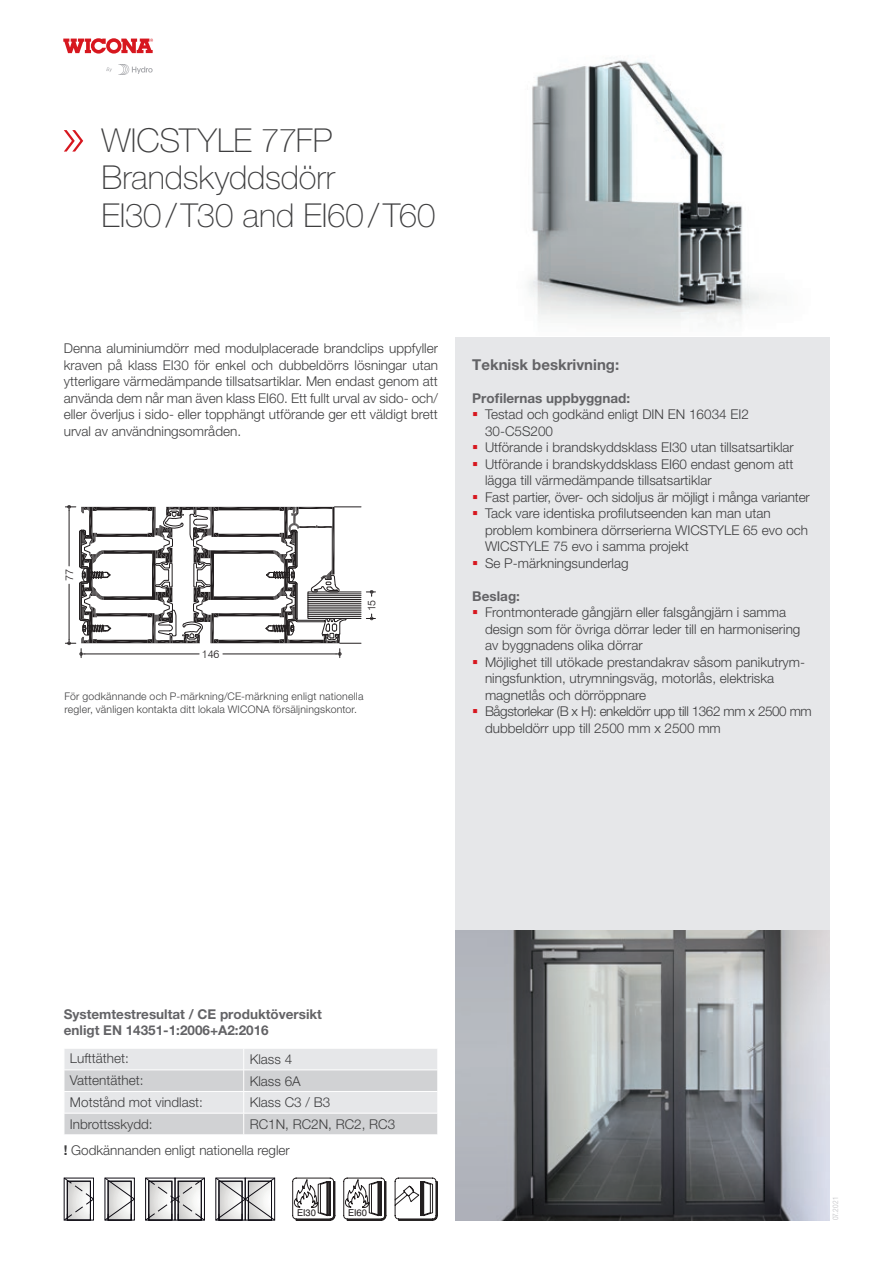
<style>
.page{position:relative;width:893px;height:1263px;background:#fff}
.page>*{position:absolute;margin:0;border:0;box-sizing:border-box;transform-origin:0 0}
.t1{font:100 33px/37.5px "Helvetica Neue LT Pro";letter-spacing:-.005em;color:#3e3e3f}
.t2{font:700 15px "Helvetica Neue LT Pro";color:#636366}
.t3{font:300 13.5px/16.5px "Helvetica Neue LT Pro";color:#3e3e3f}
.t4{font:700 13.5px/16.5px "Helvetica Neue LT Pro";color:#636366}
.t5{font:10.95px "Swis 721 Lt BT";color:#231f20}
.t6{font:300 10.5px/13.5px "Helvetica Neue LT Pro";letter-spacing:.02em;color:#3e3e3f}
.t7{font:9.45px "Swiss 721 BT";color:#231f20}
.t8{font:300 condensed 7.5px "Helvetica Neue LT Pro";letter-spacing:.025em;color:#bcbdc0}
.s1{font-weight:700}
</style>
<div class="page">
<div style="left:455px;top:337px;width:374px;height:883px;background:#e6e7e9"></div>
<svg style="left:63px;top:38px;width:90px;height:16px"></svg>
<svg style="left:106px;top:68px;width:6px;height:4px"></svg>
<svg style="left:118px;top:64px;width:35px;height:11px"></svg>
<img style="left:529px;top:60px;width:235px;height:260px">
<img style="left:455px;top:931px;width:374px;height:289px">
<svg style="left:293px;top:1178px;width:42px;height:42px"></svg>
<svg style="left:344px;top:1178px;width:42px;height:42px"></svg>
<svg style="left:395px;top:1178px;width:42px;height:42px"></svg>
<svg style="left:64px;top:1178px;width:30px;height:42px"></svg>
<svg style="left:105px;top:1178px;width:30px;height:42px"></svg>
<svg style="left:145px;top:1178px;width:60px;height:42px"></svg>
<svg style="left:215px;top:1178px;width:60px;height:42px"></svg>
<svg style="left:65px;top:505px;width:310px;height:153px"></svg>
<svg style="left:64px;top:130px;width:19px;height:22px"></svg>
<svg style="left:64px;top:1049px;width:374px;height:86px;background:#dddedf"></svg>
<h1 class="t1" style="left:102px;top:121px;width:335px">WICSTYLE 77FP<br>Brandskyddsdörr<br>EI30/T30 and EI60/T60</h1>
<p class="t3" style="left:64px;top:340px;width:376px;text-align:justify">Denna aluminiumdörr med modulplacerade brandclips uppfyller kraven på klass EI30 för enkel och dubbeldörrs lösningar utan ytterligare värmedämpande tillsatsartiklar. Men endast genom att använda dem når man även klass EI60. Ett fullt urval av sido- och/ eller överljus i sido- eller topphängt utförande ger ett väldigt brett urval av användningsområden.</p>
<p class="t5" style="left:62px;top:581px;width:13px;rotate:-90deg">77</p>
<p class="t5" style="left:202px;top:647px;width:19px">146</p>
<p class="t5" style="left:365px;top:611px;width:13px;rotate:-90deg">15</p>
<p class="t6" style="left:64px;top:689px;width:301px">För godkännande och P-märkning/CE-märkning enligt nationella regler, vänligen kontakta ditt lokala WICONA försäljningskontor.</p>
<p class="t2" style="left:472px;top:355px;width:148px">Teknisk beskrivning:</p>
<p class="t4" style="left:472px;top:389px;width:160px">Profilernas uppbyggnad:</p>
<p class="t3" style="left:485px;top:406px;width:326px">Testad och godkänd enligt DIN EN 16034 EI2<br>30-C5S200<br>Utförande i brandskyddsklass EI30 utan tillsatsartiklar Utförande i brandskyddsklass EI60 endast genom att lägga till värmedämpande tillsatsartiklar<br>Fast partier, över- och sidoljus är möjligt i många varianter Tack vare identiska profilutseenden kan man utan problem kombinera dörrserierna WICSTYLE 65 evo och WICSTYLE 75 evo i samma projekt<br>Se P-märkningsunderlag</p>
<p class="t4" style="left:472px;top:587px;width:49px">Beslag:</p>
<p class="t3" style="left:485px;top:604px;width:328px">Frontmonterade gångjärn eller falsgångjärn i samma design som för övriga dörrar leder till en harmonisering av byggnadens olika dörrar<br>Möjlighet till utökade prestandakrav såsom panikutrym&shy;ningsfunktion, utrymningsväg, motorlås, elektriska magnetlås och dörröppnare<br>Bågstorlekar (B x H): enkeldörr upp till 1362 mm x 2500 mm dubbeldörr upp till 2500 mm x 2500 mm</p>
<p class="t4" style="left:64px;top:1005px;width:260px">Systemtestresultat / CE produktöversikt enligt EN 14351-1:2006+A2:2016</p>
<p class="t3" style="left:70px;top:1050px;width:60px">Lufttäthet:</p>
<p class="t3" style="left:250px;top:1050px;width:44px">Klass 4</p>
<p class="t3" style="left:70px;top:1072px;width:75px">Vattentäthet:</p>
<p class="t3" style="left:250px;top:1072px;width:53px">Klass 6A</p>
<p class="t3" style="left:70px;top:1093px;width:134px">Motstånd mot vindlast:</p>
<p class="t3" style="left:250px;top:1094px;width:82px">Klass C3 / B3</p>
<p class="t3" style="left:70px;top:1115px;width:84px">Inbrottsskydd:</p>
<p class="t3" style="left:250px;top:1115px;width:147px">RC1N, RC2N, RC2, RC3</p>
<p class="t3" style="left:64px;top:1142px;width:228px"><span class="s1">!</span> Godkännanden enligt nationella regler</p>
<p class="t7" style="left:297px;top:1206px;width:20px">EI30</p>
<p class="t7" style="left:348px;top:1206px;width:20px">EI60</p>
<p class="t8" style="left:831px;top:1220px;width:25px;rotate:-90deg">07.2021</p>
</div>
